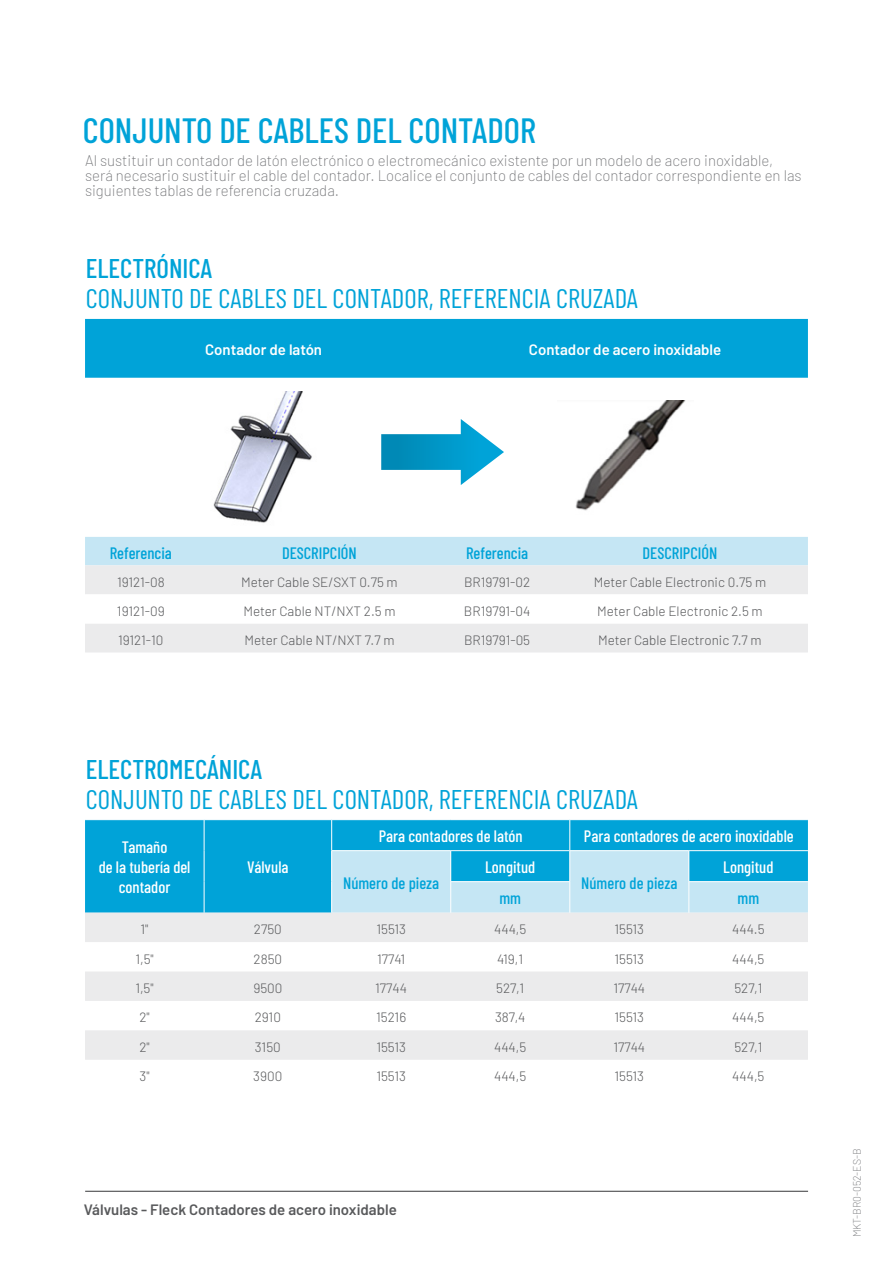
<style>
.page{position:relative;width:893px;height:1263px;background:#fff}
.page>*{position:absolute;margin:0;border:0;box-sizing:border-box;transform-origin:0 0}
.t1{font:500 35.1px "Barlow Condensed";color:#00a3d8}
.t2{font:27px "Barlow Condensed";color:#00a3d8}
.t3{font:500 27px "Barlow Condensed";color:#00a3d8}
.t4{font:500 16.5px/19.8px "Barlow Condensed";color:#fff;text-align:center}
.t5{font:500 16.5px "Barlow Condensed";color:#00a3d8}
.t6{font:200 15px/14.9px "Barlow";color:#6d6e71}
.t7{font:600 15px "Barlow";color:#58595b}
.t8{font:600 15px "Barlow";color:#fff}
.t9{font:300 13.5px "Barlow";color:#58595b}
.t10{font:200 10.5px "Barlow";letter-spacing:-.01em;color:#6d6e71}
</style>
<div class="page">
<hr style="left:85px;top:1191px;width:723px;height:1px;background:#58595b">
<div style="left:85px;top:820px;width:723px;height:93px;background:#00a3d8"></div>
<svg style="left:332px;top:851px;width:476px;height:62px;background:#96d6ed"></svg>
<svg style="left:85px;top:913px;width:723px;height:147px;fill:#ebebec"></svg>
<hr style="left:204px;top:820px;width:1px;height:31px;background:#fff">
<hr style="left:204px;top:851px;width:1px;height:31px;background:#fff">
<hr style="left:204px;top:882px;width:1px;height:31px;background:#fff">
<hr style="left:331px;top:820px;width:1px;height:30px;background:#fff">
<hr style="left:569px;top:820px;width:1px;height:30px;background:#fff">
<hr style="left:331px;top:850px;width:120px;height:1px;background:#fff">
<hr style="left:331px;top:851px;width:1px;height:31px;background:#fff">
<hr style="left:570px;top:850px;width:119px;height:1px;background:#fff">
<hr style="left:569px;top:851px;width:1px;height:30px;background:#fff">
<hr style="left:331px;top:882px;width:1px;height:31px;background:#fff">
<hr style="left:569px;top:882px;width:1px;height:31px;background:#fff">
<hr style="left:451px;top:850px;width:119px;height:1px;background:#fff">
<hr style="left:450px;top:851px;width:1px;height:30px;background:#fff">
<hr style="left:689px;top:850px;width:119px;height:1px;background:#fff">
<hr style="left:688px;top:851px;width:1px;height:30px;background:#fff">
<hr style="left:450px;top:881px;width:120px;height:1px;background:#fff">
<hr style="left:450px;top:882px;width:1px;height:31px;background:#fff">
<hr style="left:688px;top:881px;width:120px;height:1px;background:#fff">
<hr style="left:688px;top:882px;width:1px;height:31px;background:#fff">
<div style="left:85px;top:319px;width:723px;height:59px;background:#00a3d8"></div>
<div style="left:85px;top:537px;width:723px;height:28px;background:#c5e6f4"></div>
<div style="left:85px;top:565px;width:723px;height:87px;background:#ebebec"></div>
<svg style="left:85px;top:594px;width:723px;height:29px"></svg>
<img style="left:213px;top:391px;width:99px;height:132px">
<img style="left:575px;top:401px;width:110px;height:110px">
<svg style="left:381px;top:419px;width:123px;height:66px"></svg>
<h1 class="t1" style="left:83px;top:105px;width:455px">CONJUNTO DE CABLES DEL CONTADOR</h1>
<p class="t6" style="left:85px;top:152px;width:718px">Al sustituir un contador de latón electrónico o electromecánico existente por un modelo de acero inoxidable, será necesario sustituir el cable del contador. Localice el conjunto de cables del contador correspondiente en las siguientes tablas de referencia cruzada.</p>
<h2 class="t3" style="left:86px;top:249px;width:128px">ELECTRÓNICA</h2>
<h2 class="t2" style="left:86px;top:279px;width:553px">CONJUNTO DE CABLES DEL CONTADOR, REFERENCIA CRUZADA</h2>
<p class="t8" style="left:205px;top:338px;width:118px">Contador de latón</p>
<p class="t8" style="left:529px;top:338px;width:194px">Contador de acero inoxidable</p>
<p class="t5" style="left:110px;top:542px;width:64px">Referencia</p>
<p class="t5" style="left:282px;top:542px;width:76px">DESCRIPCIÓN</p>
<p class="t5" style="left:466px;top:542px;width:64px">Referencia</p>
<p class="t5" style="left:643px;top:542px;width:76px">DESCRIPCIÓN</p>
<p class="t9" style="left:117px;top:572px;width:49px">19121-08</p>
<p class="t9" style="left:241px;top:572px;width:158px">Meter Cable SE/SXT 0.75 m</p>
<p class="t9" style="left:464px;top:572px;width:68px">BR19791-02</p>
<p class="t9" style="left:594px;top:572px;width:174px">Meter Cable Electronic 0.75 m</p>
<p class="t9" style="left:117px;top:601px;width:49px">19121-09</p>
<p class="t9" style="left:243px;top:601px;width:154px">Meter Cable NT/NXT 2.5 m</p>
<p class="t9" style="left:464px;top:601px;width:68px">BR19791-04</p>
<p class="t9" style="left:597px;top:601px;width:167px">Meter Cable Electronic 2.5 m</p>
<p class="t9" style="left:118px;top:630px;width:47px">19121-10</p>
<p class="t9" style="left:244px;top:630px;width:152px">Meter Cable NT/NXT 7.7 m</p>
<p class="t9" style="left:464px;top:630px;width:67px">BR19791-05</p>
<p class="t9" style="left:598px;top:630px;width:165px">Meter Cable Electronic 7.7 m</p>
<h2 class="t3" style="left:86px;top:750px;width:178px">ELECTROMECÁNICA</h2>
<h2 class="t2" style="left:86px;top:780px;width:553px">CONJUNTO DE CABLES DEL CONTADOR, REFERENCIA CRUZADA</h2>
<p class="t4" style="left:99px;top:836px;width:93px">Tamaño<br>de la tubería del contador</p>
<p class="t4" style="left:247px;top:856px;width:43px">Válvula</p>
<p class="t4" style="left:379px;top:825px;width:145px">Para contadores de latón</p>
<p class="t4" style="left:584px;top:825px;width:211px">Para contadores de acero inoxidable</p>
<p class="t5" style="left:343px;top:871px;width:98px">Número de pieza</p>
<p class="t4" style="left:485px;top:856px;width:52px">Longitud</p>
<p class="t4" style="left:723px;top:856px;width:52px">Longitud</p>
<p class="t5" style="left:581px;top:871px;width:98px">Número de pieza</p>
<p class="t5" style="left:499px;top:886px;width:23px">mm</p>
<p class="t5" style="left:738px;top:886px;width:23px">mm</p>
<p class="t9" style="left:141px;top:919px;width:9px">1"</p>
<p class="t9" style="left:254px;top:919px;width:29px">2750</p>
<p class="t9" style="left:376px;top:919px;width:31px">15513</p>
<p class="t9" style="left:494px;top:919px;width:34px">444,5</p>
<p class="t9" style="left:614px;top:919px;width:31px">15513</p>
<p class="t9" style="left:732px;top:919px;width:34px">444.5</p>
<p class="t9" style="left:135px;top:949px;width:20px">1,5"</p>
<p class="t9" style="left:254px;top:949px;width:30px">2850</p>
<p class="t9" style="left:377px;top:949px;width:30px">17741</p>
<p class="t9" style="left:497px;top:949px;width:28px">419,1</p>
<p class="t9" style="left:614px;top:949px;width:31px">15513</p>
<p class="t9" style="left:732px;top:949px;width:34px">444,5</p>
<p class="t9" style="left:135px;top:978px;width:20px">1,5"</p>
<p class="t9" style="left:253px;top:978px;width:31px">9500</p>
<p class="t9" style="left:375px;top:978px;width:33px">17744</p>
<p class="t9" style="left:496px;top:978px;width:30px">527,1</p>
<p class="t9" style="left:613px;top:978px;width:33px">17744</p>
<p class="t9" style="left:734px;top:978px;width:30px">527,1</p>
<p class="t9" style="left:139px;top:1008px;width:12px">2"</p>
<p class="t9" style="left:255px;top:1008px;width:28px">2910</p>
<p class="t9" style="left:376px;top:1008px;width:32px">15216</p>
<p class="t9" style="left:495px;top:1008px;width:32px">387,4</p>
<p class="t9" style="left:614px;top:1008px;width:31px">15513</p>
<p class="t9" style="left:732px;top:1008px;width:34px">444,5</p>
<p class="t9" style="left:139px;top:1037px;width:12px">2"</p>
<p class="t9" style="left:255px;top:1037px;width:27px">3150</p>
<p class="t9" style="left:376px;top:1037px;width:31px">15513</p>
<p class="t9" style="left:494px;top:1037px;width:34px">444,5</p>
<p class="t9" style="left:613px;top:1037px;width:33px">17744</p>
<p class="t9" style="left:734px;top:1037px;width:30px">527,1</p>
<p class="t9" style="left:139px;top:1066px;width:12px">3"</p>
<p class="t9" style="left:253px;top:1066px;width:31px">3900</p>
<p class="t9" style="left:376px;top:1066px;width:31px">15513</p>
<p class="t9" style="left:494px;top:1066px;width:34px">444,5</p>
<p class="t9" style="left:614px;top:1066px;width:31px">15513</p>
<p class="t9" style="left:732px;top:1066px;width:34px">444,5</p>
<p class="t7" style="left:84px;top:1198px;width:314px">Válvulas - Fleck Contadores de acero inoxidable</p>
<p class="t10" style="left:850px;top:1237px;width:90px;rotate:-90deg">MKT-BR0-052-ES-B</p>
</div>
